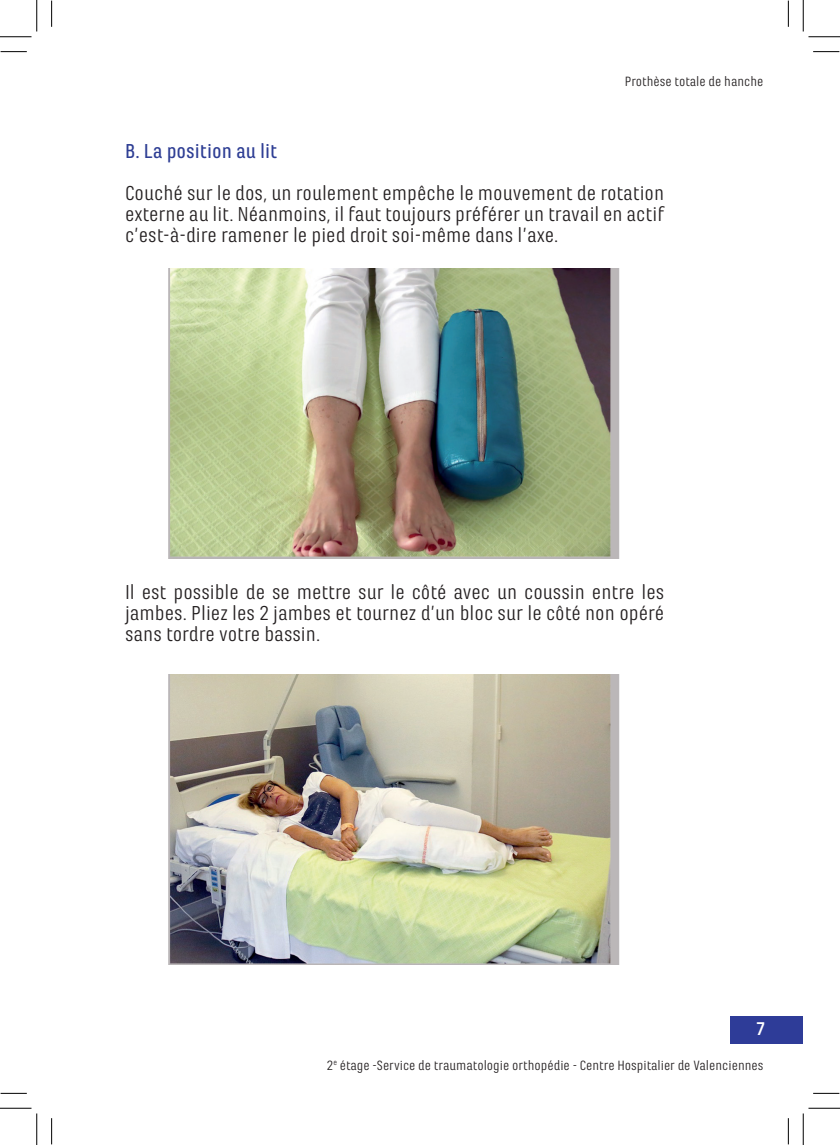
<style>
.page{position:relative;width:840px;height:1145px;background:#fff}
.page>*{position:absolute;margin:0;border:0;box-sizing:border-box;transform-origin:0 0}
.t1{font:21px/21px "Marianina Wd FY";color:#231f20;text-align:justify}
.t2{font:500 21px "Marianina Wd FY";color:#2e3e94}
.t3{font:700 19.25px "Marianina Wd FY";color:#fff}
.t4{font:14px "Marianina Wd FY";color:#231f20}
</style>
<div class="page">
<div style="left:731px;top:1016px;width:72px;height:28px;background:#2e3c98"></div>
<img style="left:168px;top:269px;width:452px;height:290px">
<img style="left:168px;top:675px;width:452px;height:290px">
<svg style="left:1px;top:51px;width:26px;height:1px"></svg>
<svg style="left:813px;top:51px;width:26px;height:1px"></svg>
<svg style="left:1px;top:1093px;width:26px;height:1px"></svg>
<svg style="left:813px;top:1093px;width:26px;height:1px"></svg>
<svg style="left:51px;top:1px;width:1px;height:26px"></svg>
<svg style="left:51px;top:1118px;width:1px;height:26px"></svg>
<svg style="left:788px;top:1px;width:1px;height:26px"></svg>
<svg style="left:788px;top:1118px;width:1px;height:26px"></svg>
<hr style="left:0;top:36px;width:32px;height:1px;background:#000">
<hr style="left:808px;top:36px;width:32px;height:1px;background:#000">
<hr style="left:0;top:1108px;width:32px;height:1px;background:#000">
<hr style="left:808px;top:1108px;width:32px;height:1px;background:#000">
<hr style="left:36px;top:0;width:1px;height:31px;background:#000">
<hr style="left:36px;top:1113px;width:1px;height:32px;background:#000">
<hr style="left:803px;top:0;width:1px;height:31px;background:#000">
<hr style="left:803px;top:1113px;width:1px;height:32px;background:#000">
<p class="t4" style="left:625px;top:74px;width:140px">Prothèse totale de hanche</p>
<p class="t2" style="left:125px;top:140px;width:154px">B. La position au lit</p>
<p class="t1" style="left:125px;top:183px;width:541px">Couché sur le dos, un roulement empêche le mouvement de rotation externe au lit. Néanmoins, il faut toujours préférer un travail en actif c’est-à-dire ramener le pied droit soi-même dans l’axe.</p>
<p class="t1" style="left:125px;top:582px;width:541px">Il est possible de se mettre sur le côté avec un coussin entre les jambes. Pliez les 2 jambes et tournez d’un bloc sur le côté non opéré sans tordre votre bassin.</p>
<p class="t3" style="left:757px;top:1019px;width:10px">7</p>
<p class="t4" style="left:327px;top:1058px;width:438px">2<sup>e</sup> étage -Service de traumatologie orthopédie - Centre Hospitalier de Valenciennes</p>
</div>
